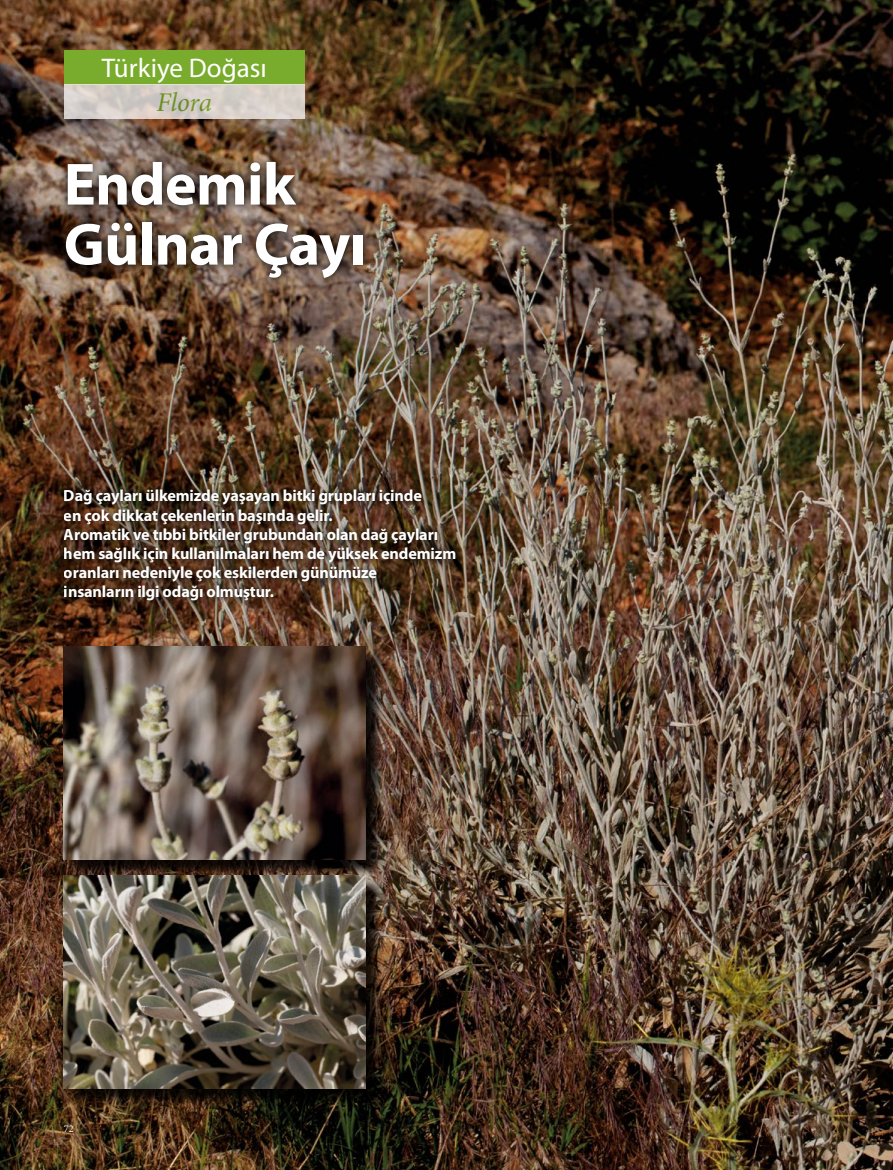
<style>
.page{position:relative;width:893px;height:1170px;background:#fff}
.page>*{position:absolute;margin:0;border:0;box-sizing:border-box;transform-origin:0 0}
.t1{font:700 60px/60px "Myriad Pro";letter-spacing:-.01em;color:#fff}
.t2{font:27px "Myriad Pro";color:#fff}
.t3{font:italic 27px "Minion Pro";letter-spacing:-.005em;color:#79ac2c}
.t4{font:700 16.2px/19.2px "Myriad Pro";letter-spacing:-.01em;color:#fff}
.t5{font:10.35px "Minion Pro";color:#fff}
</style>
<div class="page">
<img style="left:0;top:0;width:893px;height:1169px">
<div style="left:64px;top:50px;width:241px;height:34px;background:#79ac2c"></div>
<img style="left:55px;top:480px;width:409px;height:129px">
<svg style="left:58px;top:153px;width:314px;height:134px;background:#5e4a3b"></svg>
<svg style="left:64px;top:84px;width:241px;height:34px;background:#d6cfc9"></svg>
<div style="left:66px;top:648px;width:318px;height:230px;background:#000;opacity:.85"></div>
<img style="left:64px;top:646px;width:301px;height:213px">
<div style="left:66px;top:877px;width:318px;height:229px;background:#000;opacity:.85"></div>
<img style="left:64px;top:875px;width:301px;height:212px">
<h2 class="t2" style="left:102px;top:52px;width:167px">Türkiye Doğası</h2>
<h2 class="t3" style="left:156px;top:84px;width:57px">Flora</h2>
<h1 class="t1" style="left:64px;top:152px;width:304px">Endemik<br>Gülnar Çayı</h1>
<p class="t4" style="left:64px;top:486px;width:394px">Dağ çayları ülkemizde yaşayan bitki grupları içinde<br>en çok dikkat çekenlerin başında gelir.<br>Aromatik ve tıbbi bitkiler grubundan olan dağ çayları hem sağlık için kullanılmaları hem de yüksek endemizm oranları nedeniyle çok eskilerden günümüze<br>insanların ilgi odağı olmuştur.</p>
<p class="t5" style="left:64px;top:1121px;width:11px">72</p>
</div>
